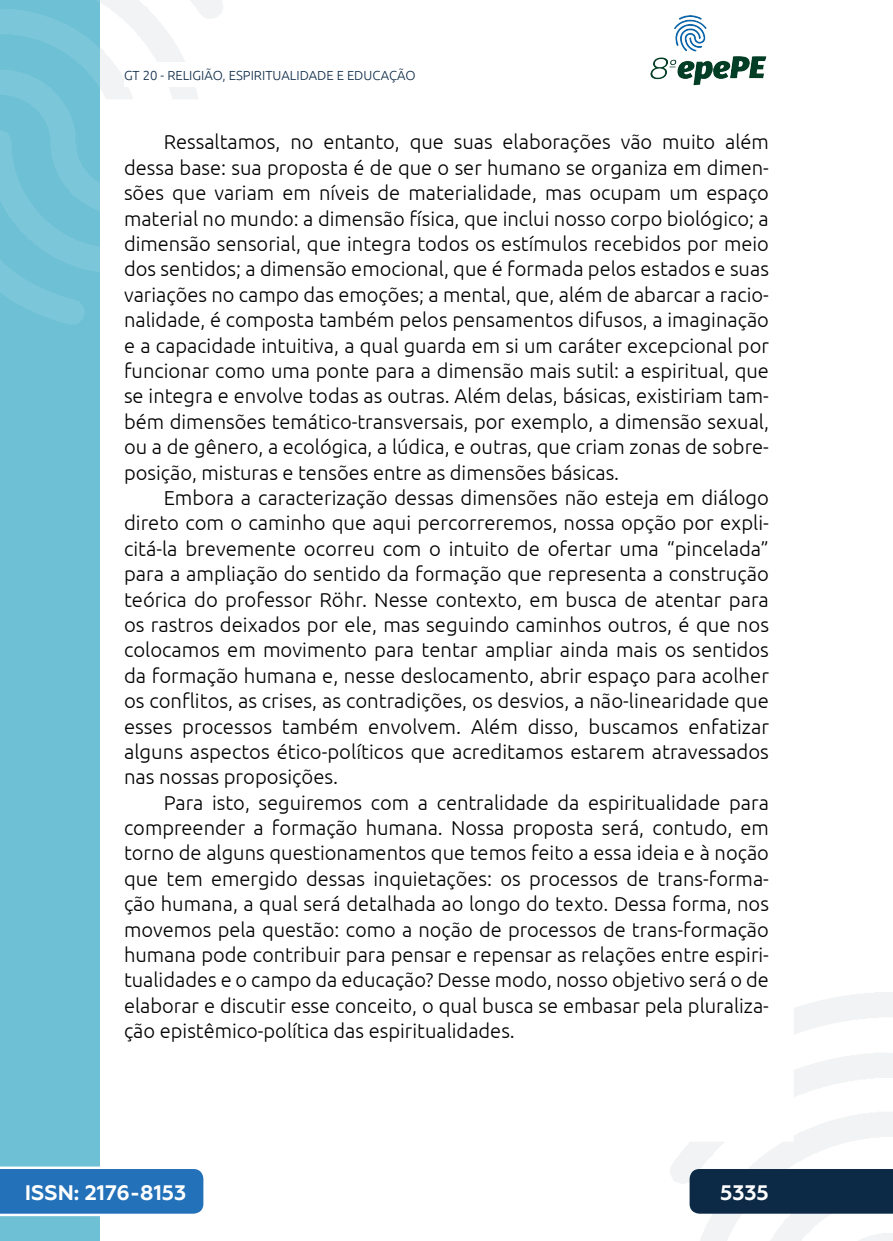
<style>
.page{position:relative;width:893px;height:1241px;background:#fff}
.page>*{position:absolute;margin:0;border:0;box-sizing:border-box;transform-origin:0 0}
.t1{font:700 21px "Geometria";color:#fff}
._5_CORPO{font:300 20.12px/25.4px "Ubuntu";color:#000;text-align:justify}
.t2{font:300 13.12px "Ubuntu";color:#0c2a46}
</style>
<div class="page">
<svg style="left:670px;top:992px;width:223px;height:248px"></svg>
<svg style="left:99px;top:0;width:124px;height:324px"></svg>
<img style="left:650px;top:15px;width:117px;height:71px">
<div style="left:0;top:0;width:99px;height:1240px;background:#6ec0d5"></div>
<svg style="left:0;top:0;width:99px;height:325px"></svg>
<svg style="left:0;top:1166px;width:203px;height:49px;background:#367dbf"></svg>
<div style="left:690px;top:1168px;width:203px;height:45px;background:#0c2a46"></div>
<div style="left:124px;top:62px;width:516px;height:25px;background:#fff"></div>
<p class="t2" style="left:124px;top:67px;width:293px">GT 20 - RELIGIÃO, ESPIRITUALIDADE E EDUCAÇÃO</p>
<p class="_5_CORPO" style="left:124px;top:129px;width:646px;text-indent:40px">Ressaltamos, no entanto, que suas elaborações vão muito além dessa base: sua proposta é de que o ser humano se organiza em dimen&shy;sões que variam em níveis de materialidade, mas ocupam um espaço material no mundo: a dimensão física, que inclui nosso corpo biológico; a dimensão sensorial, que integra todos os estímulos recebidos por meio dos sentidos; a dimensão emocional, que é formada pelos estados e suas variações no campo das emoções; a mental, que, além de abarcar a racio&shy;nalidade, é composta também pelos pensamentos difusos, a imaginação e a capacidade intuitiva, a qual guarda em si um caráter excepcional por funcionar como uma ponte para a dimensão mais sutil: a espiritual, que se integra e envolve todas as outras. Além delas, básicas, existiriam tam&shy;bém dimensões temático-transversais, por exemplo, a dimensão sexual, ou a de gênero, a ecológica, a lúdica, e outras, que criam zonas de sobre&shy;posição, misturas e tensões entre as dimensões básicas.</p>
<p class="_5_CORPO" style="left:124px;top:484px;width:646px;text-indent:40px">Embora a caracterização dessas dimensões não esteja em diálogo direto com o caminho que aqui percorreremos, nossa opção por expli&shy;citá-la brevemente ocorreu com o intuito de ofertar uma “pincelada” para a ampliação do sentido da formação que representa a construção teórica do professor Röhr. Nesse contexto, em busca de atentar para os rastros deixados por ele, mas seguindo caminhos outros, é que nos colocamos em movimento para tentar ampliar ainda mais os sentidos da formação humana e, nesse deslocamento, abrir espaço para acolher os conflitos, as crises, as contradições, os desvios, a não-linearidade que esses processos também envolvem. Além disso, buscamos enfatizar alguns aspectos ético-políticos que acreditamos estarem atravessados nas nossas proposições.</p>
<p class="_5_CORPO" style="left:124px;top:789px;width:646px;text-indent:40px">Para isto, seguiremos com a centralidade da espiritualidade para compreender a formação humana. Nossa proposta será, contudo, em torno de alguns questionamentos que temos feito a essa ideia e à noção que tem emergido dessas inquietações: os processos de trans-forma&shy;ção humana, a qual será detalhada ao longo do texto. Dessa forma, nos movemos pela questão: como a noção de processos de trans-formação humana pode contribuir para pensar e repensar as relações entre espiri&shy;tualidades e o campo da educação? Desse modo, nosso objetivo será o de elaborar e discutir esse conceito, o qual busca se embasar pela pluraliza&shy;ção epistêmico-política das espiritualidades.</p>
<p class="t1" style="left:25px;top:1179px;width:163px">ISSN: 2176-8153</p>
<p class="t1" style="left:720px;top:1179px;width:50px">5335</p>
</div>
